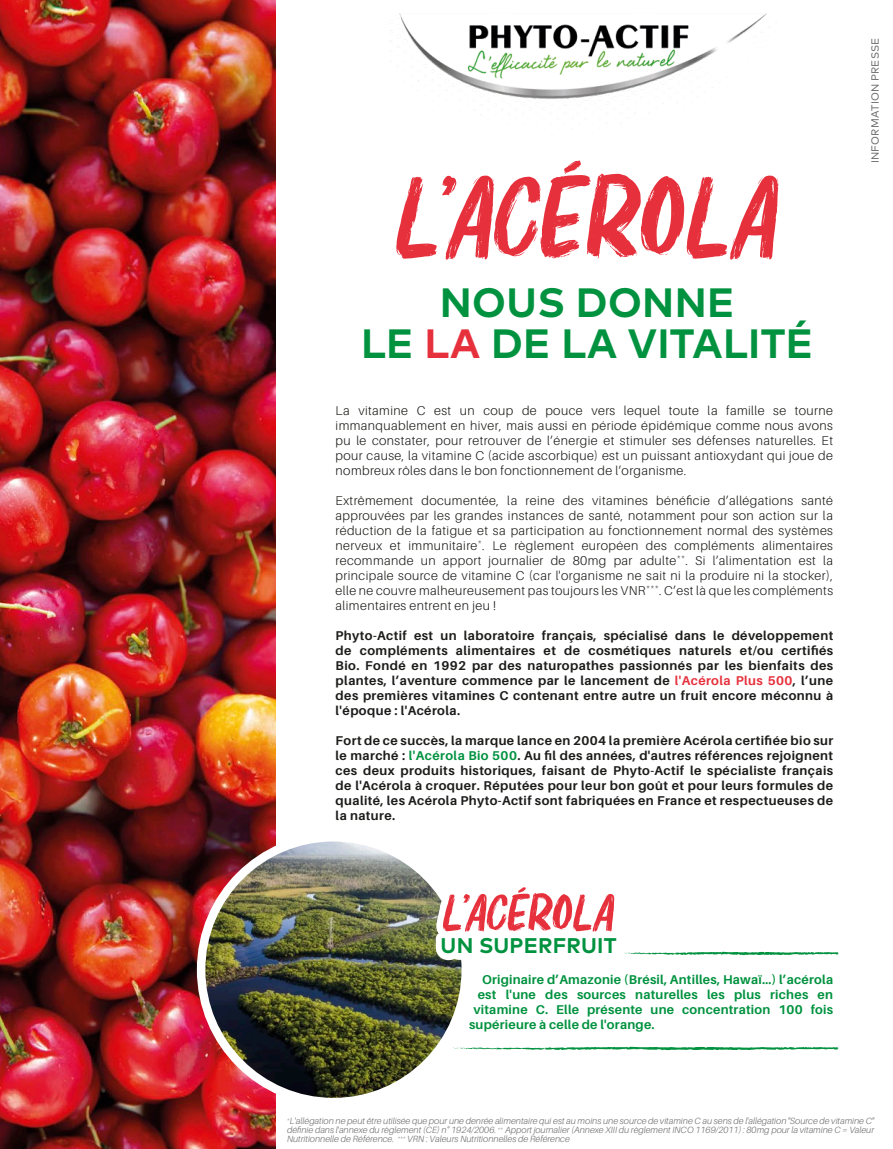
<style>
.page{position:relative;width:893px;height:1149px;background:#fff}
.page>*{position:absolute;margin:0;border:0;box-sizing:border-box;transform-origin:0 0}
.t1{font:114.45px "Elbrush";letter-spacing:.01em;color:#e6313d}
.t2{font:51.3px "Elbrush";letter-spacing:.01em;color:#e6313d}
.t3{font:700 40.8px/40.8px "Mark";letter-spacing:.01em;color:#00923f;text-align:center}
.t4{font:700 21.15px "Mark";letter-spacing:.01em;color:#00923f}
.t5{font:300 12.75px/15px "Aileron";letter-spacing:.035em;color:#1c1c1a;text-align:justify}
.t6{font:700 12.75px/15px "Aileron";letter-spacing:.035em;color:#1c1c1a;text-align:justify}
.t7{font:700 12.75px "Aileron";letter-spacing:.02em;color:#00923f}
.t8{font:10.5px "Mark";letter-spacing:.01em;color:#6e6e6e}
.t9{font:italic 300 9px/9px "Aileron";letter-spacing:.005em;color:#6e6e6e;text-align:justify}
.t10{font:300 7.5px "Aileron";color:#1c1c1a}
.s1{color:#e6313d}
.s2{color:#00923f}
</style>
<div class="page">
<img style="left:390px;top:13px;width:377px;height:101px">
<img style="left:0;top:0;width:276px;height:1148px">
<img style="left:201px;top:837px;width:265px;height:264px;border-radius:132px">
<img style="left:231px;top:830px;width:167px;height:213px">
<img style="left:361px;top:830px;width:37px;height:212px">
<svg style="left:398px;top:854px;width:441px;height:230px"></svg>
<h1 class="t1" style="left:396px;top:154px;width:383px">L’ACÉROLA</h1>
<h3 class="t3" style="left:361px;top:282px;width:454px">NOUS DONNE<br>LE <span class="s1">LA</span> DE LA VITALITÉ</h3>
<p class="t5" style="left:336px;top:403px;width:499px">La vitamine C est un coup de pouce vers lequel toute la famille se tourne immanquablement en hiver, mais aussi en période épidémique comme nous avons pu le constater, pour retrouver de l’énergie et stimuler ses défenses naturelles. Et pour cause, la vitamine C (acide ascorbique) est un puissant antioxydant qui joue de nombreux rôles dans le bon fonctionnement de l’organisme.</p>
<p class="t5" style="left:336px;top:493px;width:499px">Extrêmement documentée, la reine des vitamines bénéficie d’allégations santé approuvées par les grandes instances de santé, notamment pour son action sur la réduction de la fatigue et sa participation au fonctionnement normal des systèmes nerveux et immunitaire<sup>*</sup>. Le règlement européen des compléments alimentaires recommande un apport journalier de 80mg par adulte</p>
<p class="t5" style="left:336px;top:553px;width:499px;text-indent:350px">. Si l’alimentation est la principale source de vitamine C (car l'organisme ne sait ni la produire ni la stocker), elle ne couvre malheureusement pas toujours les VNR<sup>***</sup>. C’est là que les compléments alimentaires entrent en jeu !</p>
<p class="t6" style="left:336px;top:628px;width:499px">Phyto-Actif est un laboratoire français, spécialisé dans le développement de compléments alimentaires et de cosmétiques naturels et/ou certifiés Bio. Fondé en 1992 par des naturopathes passionnés par les bienfaits des plantes, l’aventure commence par le lancement de <span class="s1">l'Acérola Plus 500</span>, l’une des premières vitamines C contenant entre autre un fruit encore méconnu à l'époque : l'Acérola.</p>
<p class="t6" style="left:336px;top:733px;width:499px">Fort de ce succès, la marque lance en 2004 la première Acérola certifiée bio sur le marché : <span class="s2">l'Acérola Bio 500</span>. Au fil des années, d'autres références rejoignent ces deux produits historiques, faisant de Phyto-Actif le spécialiste français de l'Acérola à croquer. Réputées pour leur bon goût et pour leurs formules de qualité, les Acérola Phyto-Actif sont fabriquées en France et respectueuses de la nature.</p>
<p class="t10" style="left:677px;top:552px;width:10px">**</p>
<h2 class="t2" style="left:443px;top:884px;width:172px">L’ACÉROLA</h2>
<h3 class="t4" style="left:441px;top:933px;width:178px">UN SUPERFRUIT</h3>
<p class="t7" style="left:482px;top:971px;width:353px">Originaire d’Amazonie (Brésil, Antilles, Hawaï…) l’acérola</p>
<p class="t7" style="left:478px;top:986px;width:357px">est l'une des sources naturelles les plus riches en</p>
<p class="t7" style="left:473px;top:1001px;width:361px">vitamine C. Elle présente une concentration 100 fois</p>
<p class="t7" style="left:469px;top:1016px;width:187px">supérieure à celle de l'orange.</p>
<p class="t8" style="left:869px;top:163px;width:126px;rotate:-90deg">INFORMATION PRESSE</p>
<p class="t9" style="left:287px;top:1116px;width:589px"><sup>*</sup>L'allégation ne peut être utilisée que pour une denrée alimentaire qui est au moins une source de vitamine C au sens de l'allégation "Source de vitamine C" définie dans l'annexe du règlement (CE) n° 1924/2006. <sup>**</sup> Apport journalier (Annexe XIII du règlement INCO 1169/2011) : 80mg pour la vitamine C = Valeur Nutritionnelle de Référence. <sup>***</sup> VRN : Valeurs Nutritionnelles de Référence</p>
</div>
